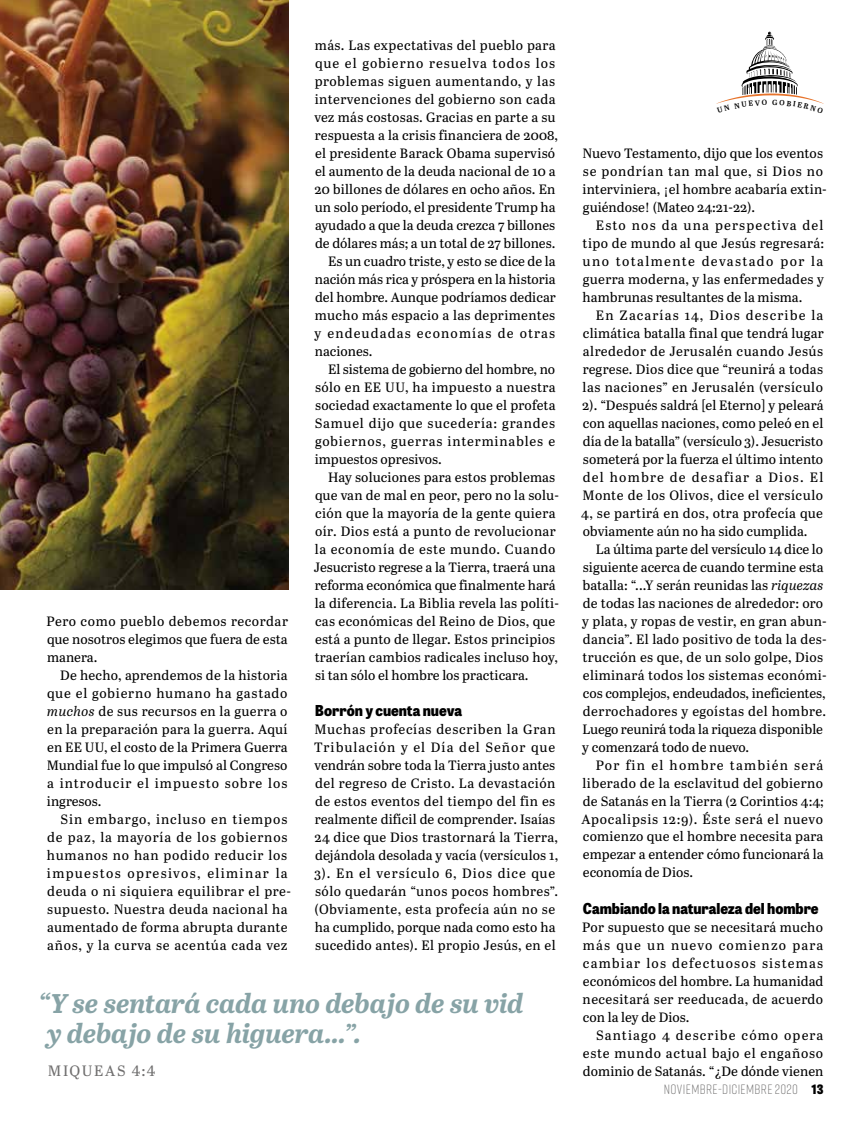
<style>
.page{position:relative;width:864px;height:1134px;background:#fff}
.page>*{position:absolute;margin:0;border:0;box-sizing:border-box;transform-origin:0 0}
.t1{font:italic 700 27px/30px "Abril Text";letter-spacing:-.005em;color:#87a3a6}
.t2{font:800 15px "Tablet Gothic Narrow";color:#000}
.t3{font:15px "Abril Text";letter-spacing:.11em;color:#706f6f}
.t4{font:13.5px/18px "Abril Text";letter-spacing:.015em;color:#000;text-align:justify}
.t5{font:13.5px/18px "Abril Text";letter-spacing:.035em;color:#000}
.t6{font:13.5px/18px "Abril Text";letter-spacing:-.005em;color:#000}
.t7{font:300 13.5px "Rift Soft";letter-spacing:.025em;color:#706f6f}
.s1{font-style:italic}
.s2{font-family:"Tablet Gothic Narrow";font-weight:800;font-size:12.9px;color:#000}
</style>
<div class="page">
<img style="left:0;top:0;width:288px;height:590px">
<svg style="left:716px;top:32px;width:108px;height:72px"></svg>
<p class="t4" style="left:315px;top:35px;width:242px">más. Las expectativas del pueblo para</p>
<p class="t4" style="left:315px;top:53px;width:242px">que el gobierno resuelva todos los</p>
<p class="t4" style="left:315px;top:71px;width:242px">problemas siguen aumentando, y las</p>
<p class="t4" style="left:315px;top:89px;width:242px">intervenciones del gobierno son cada</p>
<p class="t4" style="left:314px;top:107px;width:243px">vez más costosas. Gracias en parte a su</p>
<p class="t4" style="left:315px;top:125px;width:245px">respuesta a la crisis financiera de 2008,</p>
<p class="t4" style="left:315px;top:143px;width:242px">el presidente Barack Obama supervisó</p>
<p class="t4" style="left:315px;top:161px;width:242px">el aumento de la deuda nacional de 10 a</p>
<p class="t4" style="left:314px;top:179px;width:243px">20 billones de dólares en ocho años. En</p>
<p class="t4" style="left:315px;top:197px;width:242px">un solo período, el presidente Trump ha</p>
<p class="t4" style="left:315px;top:215px;width:242px">ayudado a que la deuda crezca 7 billones</p>
<p class="t4" style="left:315px;top:233px;width:242px">de dólares más; a un total de 27 billones.</p>
<p class="t4" style="left:328px;top:251px;width:229px">Es un cuadro triste, y esto se dice de la</p>
<p class="t4" style="left:315px;top:269px;width:242px">nación más rica y próspera en la historia</p>
<p class="t4" style="left:315px;top:287px;width:242px">del hombre. Aunque podríamos dedicar</p>
<p class="t4" style="left:315px;top:305px;width:242px">mucho más espacio a las deprimentes</p>
<p class="t4" style="left:314px;top:323px;width:242px">y endeudadas economías de otras</p>
<p class="t4" style="left:315px;top:341px;width:59px">naciones.</p>
<p class="t4" style="left:328px;top:359px;width:229px">El sistema de gobierno del hombre, no</p>
<p class="t4" style="left:315px;top:377px;width:242px">sólo en EE UU, ha impuesto a nuestra</p>
<p class="t4" style="left:315px;top:395px;width:242px">sociedad exactamente lo que el profeta</p>
<p class="t4" style="left:315px;top:413px;width:242px">Samuel dijo que sucedería: grandes</p>
<p class="t4" style="left:315px;top:431px;width:242px">gobiernos, guerras interminables e</p>
<p class="t4" style="left:315px;top:449px;width:129px">impuestos opresivos.</p>
<p class="t4" style="left:328px;top:467px;width:229px">Hay soluciones para estos problemas</p>
<p class="t4" style="left:315px;top:485px;width:245px">que van de mal en peor, pero no la solu-</p>
<p class="t4" style="left:315px;top:503px;width:242px">ción que la mayoría de la gente quiera</p>
<p class="t4" style="left:315px;top:521px;width:242px">oír. Dios está a punto de revolucionar</p>
<p class="t4" style="left:315px;top:539px;width:242px">la economía de este mundo. Cuando</p>
<p class="t4" style="left:314px;top:557px;width:243px">Jesucristo regrese a la Tierra, traerá una</p>
<p class="t4" style="left:315px;top:575px;width:242px">reforma económica que finalmente hará</p>
<p class="t4" style="left:315px;top:593px;width:246px">la diferencia. La Biblia revela las políti-</p>
<p class="t4" style="left:315px;top:611px;width:242px">cas económicas del Reino de Dios, que</p>
<p class="t4" style="left:315px;top:629px;width:242px">está a punto de llegar. Estos principios</p>
<p class="t4" style="left:315px;top:647px;width:245px">traerían cambios radicales incluso hoy,</p>
<p class="t4" style="left:315px;top:665px;width:215px">si tan sólo el hombre los practicara.</p>
<p class="t2" style="left:315px;top:699px;width:149px">Borrón y cuenta nueva</p>
<p class="t5" style="left:314px;top:719px;width:246px">Muchas profecías describen la Gran Tribulación y el Día del Señor que vendrán sobre toda la Tierra justo antes del regreso de Cristo. La devastación de estos eventos del tiempo del fin es realmente difícil de comprender. Isaías 24 dice que Dios trastornará la Tierra, dejándola desolada y vacía (versículos 1, 3). En el versículo 6, Dios dice que sólo quedarán “unos pocos hombres”. (Obviamente, esta profecía aún no se ha cumplido, porque nada como esto ha sucedido antes). El propio Jesús, en el</p>
<p class="t4" style="left:47px;top:611px;width:243px">Pero como pueblo debemos recordar que nosotros elegimos que fuera de esta manera.</p>
<p class="t4" style="left:47px;top:665px;width:243px;text-indent:13px">De hecho, aprendemos de la historia que el gobierno humano ha gastado <span class="s1">muchos</span> de sus recursos en la guerra o en la preparación para la guerra. Aquí en EE UU, el costo de la Primera Guerra Mundial fue lo que impulsó al Congreso a introducir el impuesto sobre los ingresos.</p>
<p class="t4" style="left:47px;top:809px;width:246px;text-align:left;text-indent:14px">Sin embargo, incluso en tiempos de paz, la mayoría de los gobiernos humanos no han podido reducir los impuestos opresivos, eliminar la deuda o ni siquiera equilibrar el pre&shy;supuesto. Nuestra deuda nacional ha aumentado de forma abrupta durante años, y la curva se acentúa cada vez</p>
<h1 class="t1" style="left:47px;top:987px;width:478px;text-indent:-8px">“Y se sentará cada uno debajo de su vid y debajo de su higuera…”.</h1>
<p class="t3" style="left:48px;top:1060px;width:109px">MIQUEAS 4:4</p>
<p class="t4" style="left:582px;top:143px;width:246px;text-align:left">Nuevo Testamento, dijo que los eventos se pondrían tan mal que, si Dios no interviniera, ¡el hombre acabaría extin&shy;guiéndose! (Mateo 24:21-22).</p>
<p class="t4" style="left:583px;top:215px;width:243px;text-indent:13px">Esto nos da una perspectiva del tipo de mundo al que Jesús regresará: uno totalmente devastado por la guerra moderna, y las enfermedades y hambrunas resultantes de la misma.</p>
<p class="t4" style="left:581px;top:305px;width:244px;text-indent:15px">En Zacarías 14, Dios describe la climática batalla final que tendrá lugar alrededor de Jerusalén cuando Jesús regrese. Dios dice que “reunirá a todas las naciones” en Jerusalén (versículo 2). “Después saldrá [el Eterno] y peleará con aquellas naciones, como peleó en el día de la batalla” (versículo 3). Jesucristo someterá por la fuerza el último intento del hombre de desafiar a Dios. El Monte de los Olivos, dice el versículo 4, se partirá en dos, otra profecía que obviamente aún no ha sido cumplida.</p>
<p class="t6" style="left:582px;top:539px;width:246px;text-indent:14px">La última parte del versículo 14 dice lo siguiente acerca de cuando termine esta batalla: “...Y serán reunidas las <span class="s1">riquezas </span>de todas las naciones de alrededor: oro y plata, y ropas de vestir, en gran abun&shy;dancia”. El lado positivo de toda la des&shy;trucción es que, de un solo golpe, Dios eliminará todos los sistemas económi&shy;cos complejos, endeudados, ineficientes, derrochadores y egoístas del hombre.<br>Luego reunirá toda la riqueza disponible y comenzará todo de nuevo.</p>
<p class="t4" style="left:582px;top:755px;width:244px;text-indent:14px">Por fin el hombre también será liberado de la esclavitud del gobierno de Satanás en la Tierra (2 Corintios 4:4; Apocalipsis 12:9). Éste será el nuevo comienzo que el hombre necesita para empezar a entender cómo funcionará la economía de Dios.</p>
<p class="t2" style="left:583px;top:897px;width:237px">Cambiando la naturaleza del hombre</p>
<p class="t4" style="left:582px;top:917px;width:243px">Por supuesto que se necesitará mucho más que un nuevo comienzo para cambiar los defectuosos sistemas económicos del hombre. La humanidad necesitará ser reeducada, de acuerdo con la ley de Dios.</p>
<p class="t4" style="left:583px;top:1025px;width:242px;text-indent:13px">Santiago 4 describe cómo opera este mundo actual bajo el engañoso dominio de Satanás. “¿De dónde vienen</p>
<p class="t7" style="left:664px;top:1080px;width:161px">NOVIEMBRE-DICIEMBRE 2020 <span class="s2">13</span></p>
</div>
